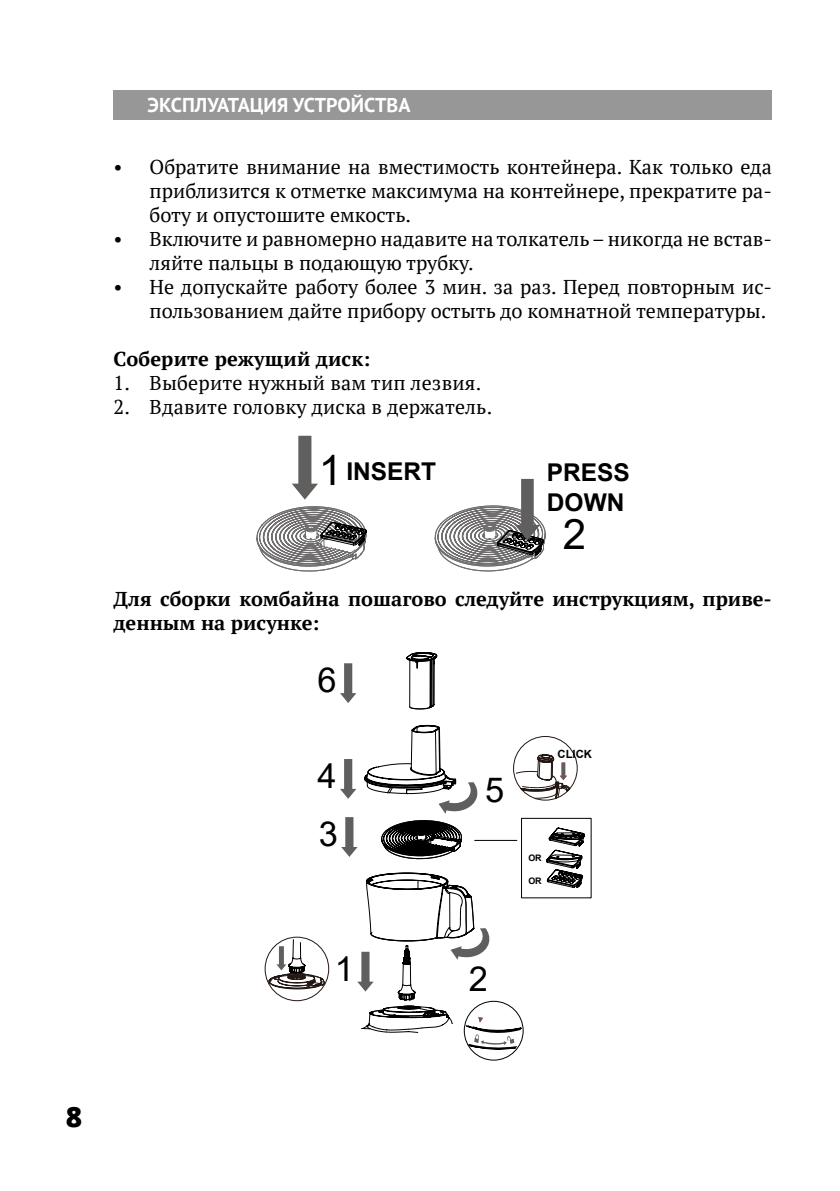
<style>
.page{position:relative;width:840px;height:1191px;background:#fff}
.page>*{position:absolute;margin:0;border:0;box-sizing:border-box;transform-origin:0 0}
.t1{font:42px "Arial";color:#000}
.t2{font:34.4px "Arial";color:#000}
.t3{font:800 28px "Open Sans";color:#000}
.t4{font:700 24.4px/29.4px "Arial";color:#000}
.t5{font:20px/24px "PT Serif";color:#000;text-align:justify}
.t6{font:700 20px/24px "PT Serif";color:#000}
.t7{font:700 20px "PT Sans";color:#fff}
.t8{font:700 11.2px "Arial";color:#000}
.t9{font:700 9px "Arial";color:#000}
</style>
<div class="page">
<div style="left:113px;top:91px;width:658px;height:29px;background:#979797"></div>
<svg style="left:292px;top:436px;width:26px;height:63px"></svg>
<svg style="left:434px;top:479px;width:111px;height:93px"></svg>
<svg style="left:256px;top:506px;width:110px;height:66px"></svg>
<svg style="left:264px;top:936px;width:65px;height:65px"></svg>
<svg style="left:340px;top:652px;width:251px;height:398px"></svg>
<p class="t7" style="left:147px;top:92px;width:264px">ЭКСПЛУАТАЦИЯ УСТРОЙСТВА</p>
<p class="t5" style="left:149px;top:155px;width:623px;text-indent:-36px">• Обратите внимание на вместимость контейнера. Как только еда приблизится к отметке максимума на контейнере, прекратите ра&shy;боту и опустошите емкость.</p>
<p class="t5" style="left:149px;top:227px;width:623px;text-indent:-36px">• Включите и равномерно надавите на толкатель – никогда не встав&shy;ляйте пальцы в подающую трубку.</p>
<p class="t5" style="left:113px;top:275px;width:659px;text-align:right">• Не допускайте работу более 3 мин. за раз. Перед повторным ис&shy;пользованием дайте прибору остыть до комнатной температуры.</p>
<p class="t6" style="left:113px;top:347px;width:258px">Соберите режущий диск:</p>
<p class="t5" style="left:113px;top:371px;width:369px">1. Выберите нужный вам тип лезвия.</p>
<p class="t5" style="left:113px;top:395px;width:380px">2. Вдавите головку диска в держатель.</p>
<h1 class="t1" style="left:319px;top:441px;width:25px">1</h1>
<p class="t4" style="left:346px;top:457px;width:91px">INSERT</p>
<p class="t4" style="left:546px;top:458px;width:84px">PRESS<br>DOWN</p>
<h1 class="t1" style="left:562px;top:505px;width:25px">2</h1>
<p class="t6" style="left:113px;top:587px;width:659px">Для сборки комбайна пошагово следуйте инструкциям, приве&shy;денным на рисунке:</p>
<h2 class="t2" style="left:317px;top:656px;width:21px">6</h2>
<h2 class="t2" style="left:317px;top:752px;width:21px">4</h2>
<h2 class="t2" style="left:318px;top:810px;width:21px">3</h2>
<h2 class="t2" style="left:485px;top:766px;width:21px">5</h2>
<p class="t8" style="left:557px;top:746px;width:36px">CLICK</p>
<p class="t9" style="left:528px;top:852px;width:15px">OR</p>
<p class="t9" style="left:528px;top:874px;width:15px">OR</p>
<h2 class="t2" style="left:334px;top:945px;width:21px">1</h2>
<h2 class="t2" style="left:468px;top:955px;width:21px">2</h2>
<p class="t3" style="left:66px;top:1095px;width:18px">8</p>
</div>
